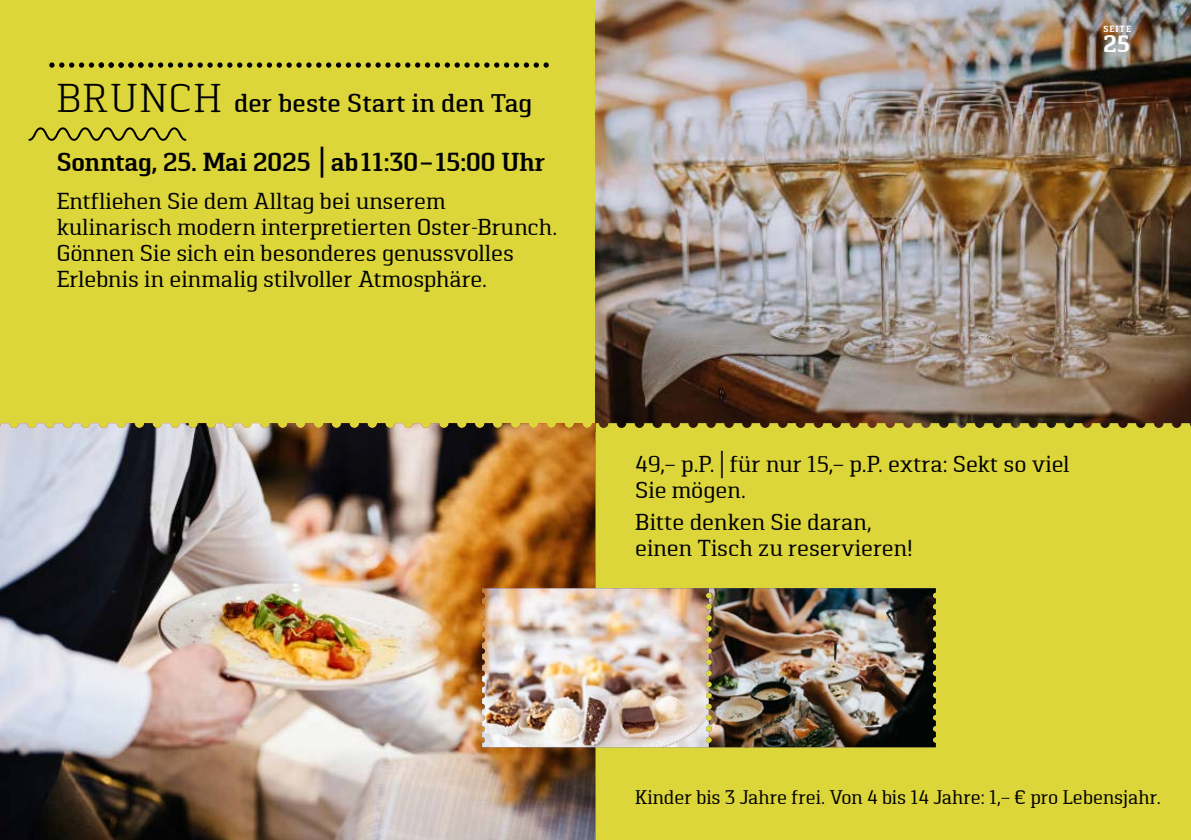
<style>
.page{position:relative;width:1191px;height:840px;background:#fff}
.page>*{position:absolute;margin:0;border:0;box-sizing:border-box;transform-origin:0 0}
.t1{font:600 26px "Pancetta Serif Pro";color:#000}
.t2{font:500 26px "Pancetta Serif Pro";letter-spacing:-.005em;color:#000}
.t3{font:700 24px "Pancetta Serif Pro";color:#fff}
.t4{font:23px/26px "Pancetta Serif Pro";color:#000}
.t5{font:19.6px "Pancetta Serif Pro";letter-spacing:-.005em;color:#000}
.t6{font:700 9px "Pancetta Serif Pro";letter-spacing:.11em;color:#fff}
.s1{font-weight:300;font-size:40px}
.s2{font-size:36.4px}
.s3{font-size:32.2px}
</style>
<div class="page">
<div style="left:0;top:0;width:595px;height:839px;background:#dcd63a"></div>
<svg style="left:49px;top:62px;width:500px;height:6px"></svg>
<img style="left:595px;top:0;width:596px;height:423px">
<div style="left:595px;top:423px;width:596px;height:416px;background:#dcd63a"></div>
<img style="left:0;top:423px;width:595px;height:416px">
<img style="left:482px;top:588px;width:453px;height:158px">
<svg style="left:28px;top:127px;width:159px;height:14px"></svg>
<p class="t2" style="left:57px;top:89px;width:477px"><span class="s1">BRUNCH</span> der beste Start in den Tag</p>
<p class="t1" style="left:57px;top:148px;width:490px">Sonntag, 25. Mai 2025 <span class="s2">|</span> ab11:30 – 15:00 Uhr</p>
<p class="t4" style="left:57px;top:188px;width:502px">Entfliehen Sie dem Alltag bei unserem kulinarisch modern interpretierten Oster-Brunch.<br>Gönnen Sie sich ein besonderes genussvolles Erlebnis in einmalig stilvoller Atmosphäre.</p>
<p class="t6" style="left:1103px;top:24px;width:29px">SEITE</p>
<p class="t3" style="left:1103px;top:30px;width:28px">25</p>
<p class="t4" style="left:635px;top:451px;width:436px">49,– p.P. <span class="s3">|</span> für nur 15,– p.P. extra: Sekt so viel<br>Sie mögen.</p>
<p class="t4" style="left:635px;top:508px;width:279px">Bitte denken Sie daran, einen Tisch zu reservieren!</p>
<p class="t5" style="left:635px;top:786px;width:527px">Kinder bis 3 Jahre frei. Von 4 bis 14 Jahre: 1,– € pro Lebensjahr.</p>
</div>
